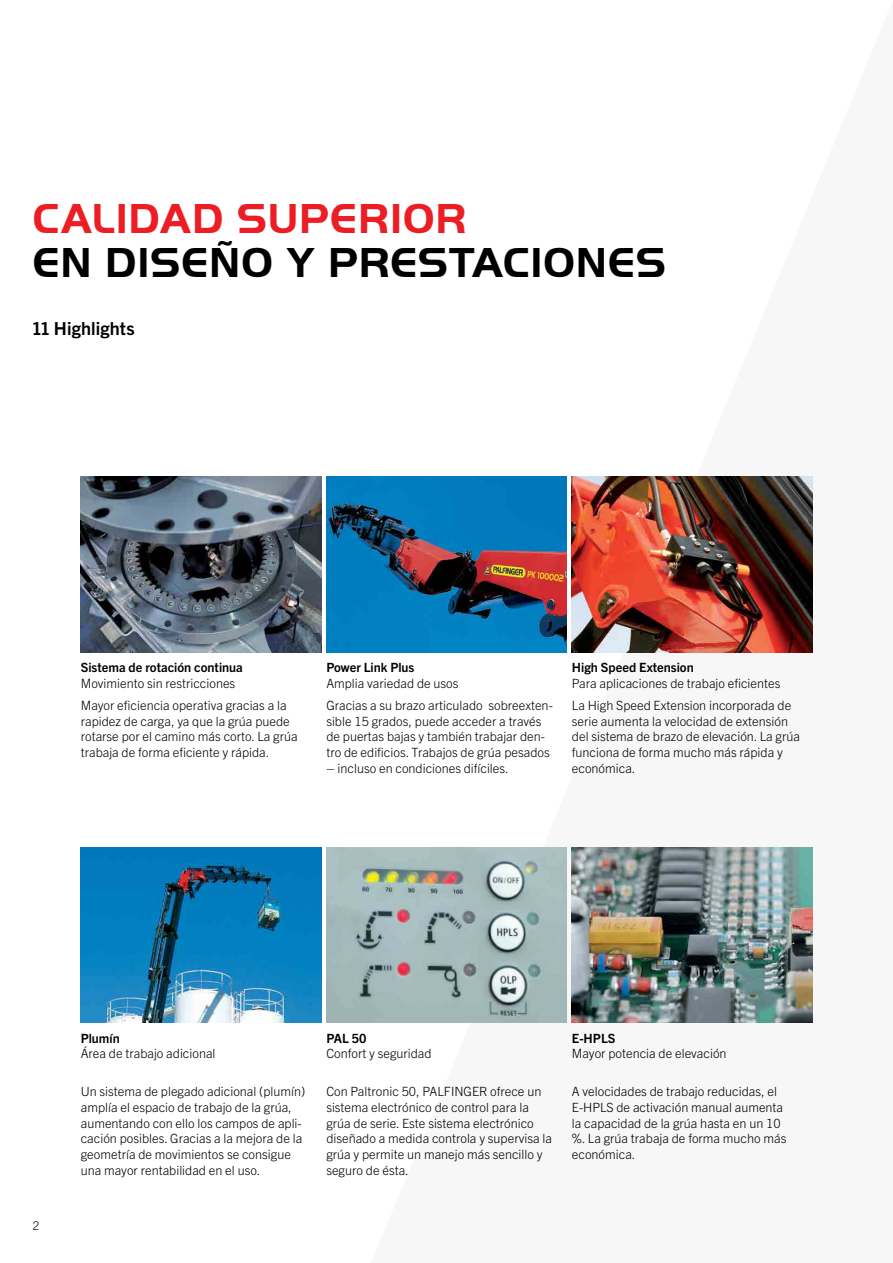
<style>
.page{position:relative;width:893px;height:1263px;background:#fff}
.page>*{position:absolute;margin:0;border:0;box-sizing:border-box;transform-origin:0 0}
._01_Headline_Palf_29{font:700 43.5px "Palfinger Handel Gothic";letter-spacing:.02em;color:#000}
._01_Headline_Palf_29-2{font:700 43.5px "Palfinger Handel Gothic";letter-spacing:.02em;color:#ed1d24}
._02_Subheadline_Trad{font:700 18px "Trade Gothic Next LT Pro";letter-spacing:.01em;color:#000}
._04_Copy_TradeLight{font:300 12.75px/15.8px "Trade Gothic Next LT Pro";color:#000}
._04_Copy-Subline_Tra{font:300 12.75px "Trade Gothic Next LT Pro";color:#000}
._04_Copy-Headline_Tr{font:700 12.75px "Trade Gothic Next LT Pro";color:#000}
.t1{font:300 12px "Trade Gothic Next LT Pro";color:#000}
</style>
<div class="page">
<img style="left:81px;top:847px;width:240px;height:176px">
<img style="left:572px;top:847px;width:240px;height:176px">
<img style="left:326px;top:477px;width:241px;height:175px">
<img style="left:81px;top:477px;width:240px;height:175px">
<img style="left:572px;top:477px;width:240px;height:175px">
<img style="left:326px;top:847px;width:241px;height:176px">
<p class="_01_Headline_Palf_29-2" style="left:33px;top:194px;width:435px">CALIDAD SUPERIOR</p>
<p class="_01_Headline_Palf_29" style="left:33px;top:238px;width:635px">EN DISEÑO Y PRESTACIONES</p>
<p class="_02_Subheadline_Trad" style="left:33px;top:316px;width:103px">11 Highlights</p>
<p class="_04_Copy-Headline_Tr" style="left:81px;top:658px;width:164px">Sistema de rotación continua</p>
<p class="_04_Copy-Subline_Tra" style="left:81px;top:674px;width:156px">Movimiento sin restricciones</p>
<p class="_04_Copy_TradeLight" style="left:81px;top:696px;width:218px">Mayor eficiencia operativa gracias a la rapidez de carga, ya que la grúa puede rotarse por el camino más corto. La grúa trabaja de forma eficiente y rápida.</p>
<p class="_04_Copy-Headline_Tr" style="left:326px;top:658px;width:90px">Power Link Plus</p>
<p class="_04_Copy-Subline_Tra" style="left:326px;top:674px;width:134px">Amplia variedad de usos</p>
<p class="_04_Copy_TradeLight" style="left:326px;top:696px;width:228px">Gracias a su brazo articulado sobreexten&shy;sible 15 grados, puede acceder a través de puertas bajas y también trabajar den&shy;tro de edificios. Trabajos de grúa pesados</p>
<p class="_04_Copy_TradeLight" style="left:326px;top:759px;width:184px">– incluso en condiciones difíciles.</p>
<p class="_04_Copy-Headline_Tr" style="left:572px;top:658px;width:123px">High Speed Extension</p>
<p class="_04_Copy-Subline_Tra" style="left:572px;top:674px;width:210px">Para aplicaciones de trabajo eficientes</p>
<p class="_04_Copy_TradeLight" style="left:572px;top:696px;width:230px">La High Speed Extension incorporada de serie aumenta la velocidad de extensión del sistema de brazo de elevación. La grúa funciona de forma mucho más rápida y económica.</p>
<p class="t1" style="left:33px;top:1217px;width:8px">2</p>
<p class="_04_Copy-Headline_Tr" style="left:81px;top:1029px;width:40px">Plumín</p>
<p class="_04_Copy-Subline_Tra" style="left:81px;top:1045px;width:136px">Área de trabajo adicional</p>
<p class="_04_Copy_TradeLight" style="left:81px;top:1083px;width:226px">Un sistema de plegado adicional (plumín) amplía el espacio de trabajo de la grúa, aumentando con ello los campos de apli&shy;cación posibles. Gracias a la mejora de la geometría de movimientos se consigue una mayor rentabilidad en el uso.</p>
<p class="_04_Copy-Headline_Tr" style="left:326px;top:1029px;width:42px">PAL 50</p>
<p class="_04_Copy-Subline_Tra" style="left:326px;top:1045px;width:107px">Confort y seguridad</p>
<p class="_04_Copy_TradeLight" style="left:326px;top:1083px;width:227px">Con Paltronic 50, PALFINGER ofrece un sistema electrónico de control para la grúa de serie. Este sistema electrónico diseñado a medida controla y supervisa la grúa y permite un manejo más sencillo y seguro de ésta.</p>
<p class="_04_Copy-Headline_Tr" style="left:572px;top:1029px;width:45px">E-HPLS</p>
<p class="_04_Copy-Subline_Tra" style="left:572px;top:1045px;width:156px">Mayor potencia de elevación</p>
<p class="_04_Copy_TradeLight" style="left:572px;top:1083px;width:216px">A velocidades de trabajo reducidas, el<br>E-HPLS de activación manual aumenta la capacidad de la grúa hasta en un 10 %. La grúa trabaja de forma mucho más económica.</p>
</div>
